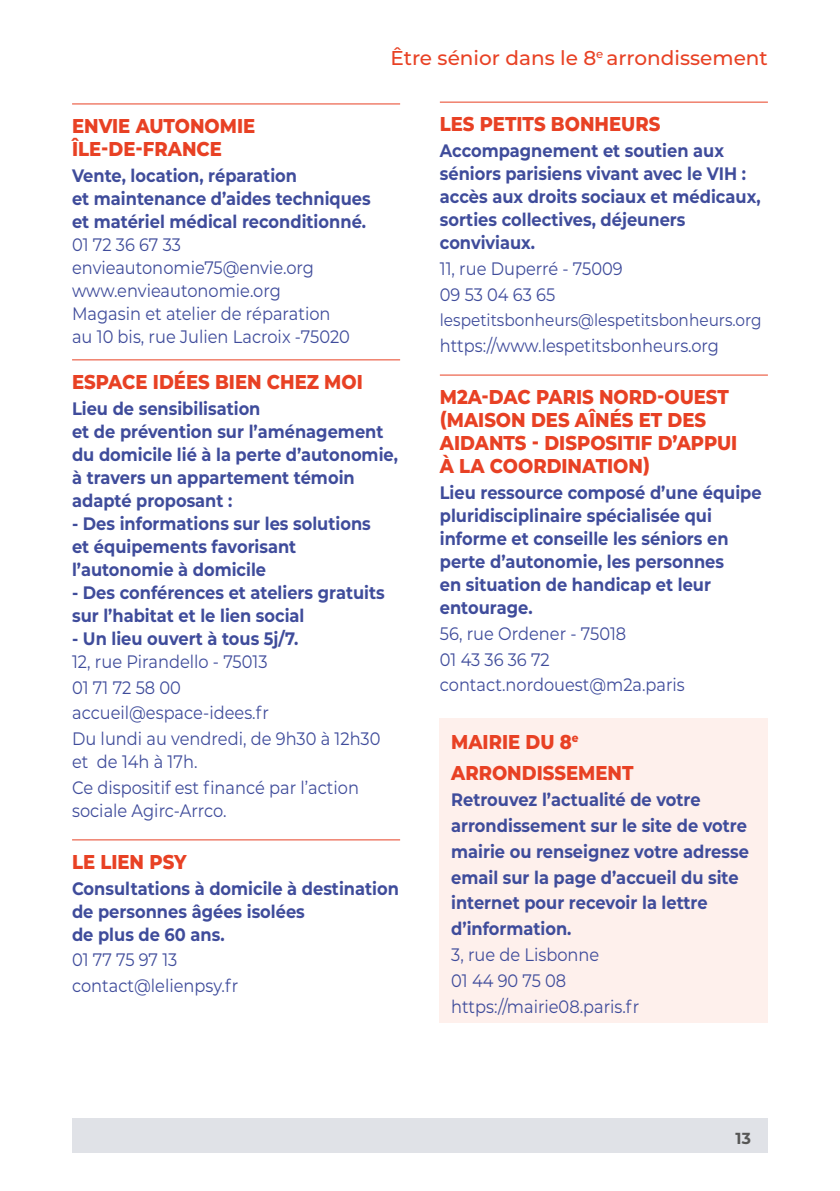
<style>
.page{position:relative;width:840px;height:1191px;background:#fff}
.page>*{position:absolute;margin:0;border:0;box-sizing:border-box;transform-origin:0 0}
.t1{font:800 20px/23px "Montserrat";color:#e84124;scale:.9 1}
.t2{font:500 20px "Montserrat";color:#e84124}
.t3{font:700 18px/23px "Montserrat";color:#3f4c9b;scale:.9 1}
.t4{font:18px/25.8px "Montserrat";color:#3f4c9b;scale:.9 1}
.t5{font:17px "Montserrat";color:#3f4c9b;scale:.9 1}
.t6{font:700 16px "Montserrat";color:#575756}
</style>
<div class="page">
<div style="left:72px;top:1119px;width:695px;height:34px;background:#e0e2e7"></div>
<hr style="left:72px;top:103px;width:328px;height:1px;background:#e84124">
<hr style="left:72px;top:359px;width:328px;height:1px;background:#e84124">
<hr style="left:72px;top:839px;width:328px;height:1px;background:#e84124">
<hr style="left:439px;top:102px;width:328px;height:1px;background:#e84124">
<hr style="left:439px;top:374px;width:328px;height:1px;background:#e84124">
<div style="left:439px;top:718px;width:328px;height:41px;background:#fef0ec"></div>
<div style="left:439px;top:749px;width:328px;height:42px;background:#fef0ec"></div>
<div style="left:439px;top:783px;width:328px;height:33px;background:#fef0ec"></div>
<div style="left:439px;top:809px;width:328px;height:33px;background:#fef0ec"></div>
<div style="left:439px;top:834px;width:328px;height:34px;background:#fef0ec"></div>
<div style="left:439px;top:860px;width:328px;height:33px;background:#fef0ec"></div>
<div style="left:439px;top:886px;width:328px;height:33px;background:#fef0ec"></div>
<div style="left:439px;top:912px;width:328px;height:33px;background:#fef0ec"></div>
<div style="left:439px;top:938px;width:328px;height:33px;background:#fef0ec"></div>
<div style="left:439px;top:964px;width:328px;height:33px;background:#fef0ec"></div>
<div style="left:439px;top:989px;width:328px;height:34px;background:#fef0ec"></div>
<p class="t2" style="left:390px;top:44px;width:378px">Être sénior dans le 8<sup>e</sup> arrondissement</p>
<p class="t1" style="left:72px;top:113px;width:205px">ENVIE AUTONOMIE<br>ÎLE-DE-FRANCE</p>
<p class="t3" style="left:72px;top:163px;width:333px">Vente, location, réparation<br>et maintenance d’aides techniques et matériel médical reconditionné.</p>
<p class="t4" style="left:72px;top:232px;width:310px;line-height:23px">01 72 36 67 33 envieautonomie75@envie.org www.envieautonomie.org<br>Magasin et atelier de réparation au 10 bis, rue Julien Lacroix -75020</p>
<p class="t1" style="left:72px;top:369px;width:324px">ESPACE IDÉES BIEN CHEZ MOI</p>
<p class="t3" style="left:72px;top:396px;width:363px">Lieu de sensibilisation<br>et de prévention sur l’aménagement du domicile lié à la perte d’autonomie, à travers un appartement témoin adapté proposant :</p>
<p class="t3" style="left:72px;top:511px;width:333px">- Des informations sur les solutions et équipements favorisant l’autonomie à domicile</p>
<p class="t3" style="left:72px;top:580px;width:349px">- Des conférences et ateliers gratuits sur l’habitat et le lien social</p>
<p class="t3" style="left:72px;top:626px;width:253px">- Un lieu ouvert à tous 5j/7.</p>
<p class="t4" style="left:72px;top:648px;width:344px">12, rue Pirandello - 75013<br>01 71 72 58 00 accueil@espace-idees.fr<br>Du lundi au vendredi, de 9h30 à 12h30</p>
<p class="t4" style="left:72px;top:748px;width:320px">et de 14h à 17h.<br>Ce dispositif est financé par l’action</p>
<p class="t4" style="left:72px;top:797px;width:173px">sociale Agirc-Arrco.</p>
<p class="t1" style="left:72px;top:849px;width:129px">LE LIEN PSY</p>
<p class="t3" style="left:72px;top:875px;width:364px">Consultations à domicile à destination de personnes âgées isolées<br>de plus de 60 ans.</p>
<p class="t4" style="left:72px;top:946px;width:186px">01 77 75 97 13 contact@lelienpsy.fr</p>
<p class="t1" style="left:439px;top:111px;width:246px">LES PETITS BONHEURS</p>
<p class="t3" style="left:439px;top:138px;width:357px">Accompagnement et soutien aux séniors parisiens vivant avec le VIH : accès aux droits sociaux et médicaux, sorties collectives, déjeuners conviviaux.</p>
<p class="t4" style="left:439px;top:255px;width:204px">11, rue Duperré - 75009<br>09 53 04 63 65</p>
<p class="t5" style="left:439px;top:309px;width:359px">lespetitsbonheurs@lespetitsbonheurs.org</p>
<p class="t4" style="left:439px;top:332px;width:311px">https://www.lespetitsbonheurs.org</p>
<p class="t1" style="left:439px;top:384px;width:332px">M2A-DAC PARIS NORD-OUEST (MAISON DES AÎNÉS ET DES<br>AIDANTS - DISPOSITIF D’APPUI<br>À LA COORDINATION)</p>
<p class="t3" style="left:439px;top:480px;width:359px">Lieu ressource composé d’une équipe pluridisciplinaire spécialisée qui informe et conseille les séniors en perte d’autonomie, les personnes<br>en situation de handicap et leur entourage.</p>
<p class="t4" style="left:439px;top:620px;width:273px">56, rue Ordener - 75018<br>01 43 36 36 72 contact.nordouest@m2a.paris</p>
<p class="t1" style="left:451px;top:724px;width:204px;line-height:31.6px">MAIRIE DU 8<sup>e<br></sup>ARRONDISSEMENT</p>
<p class="t3" style="left:451px;top:786px;width:332px;line-height:25.8px">Retrouvez l’actualité de votre arrondissement sur le site de votre mairie ou renseignez votre adresse email sur la page d’accueil du site internet pour recevoir la lettre d’information.</p>
<p class="t4" style="left:451px;top:941px;width:210px">3, rue de Lisbonne<br>01 44 90 75 08 https://mairie08.paris.fr</p>
<p class="t6" style="left:735px;top:1126px;width:17px">13</p>
</div>
